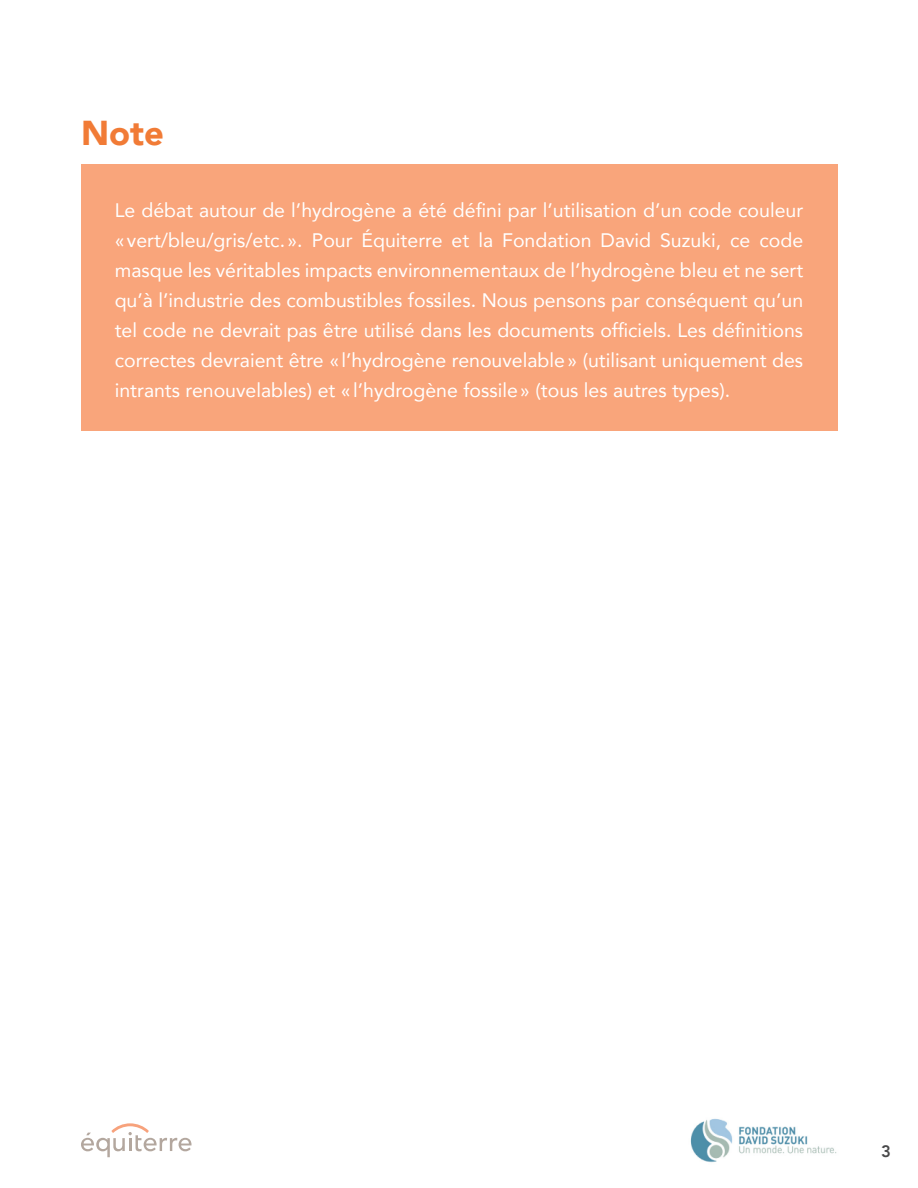
<style>
.page{position:relative;width:918px;height:1188px;background:#fff}
.page>*{position:absolute;margin:0;border:0;box-sizing:border-box;transform-origin:0 0}
.t1{font:900 34.5px "Avenir";color:#f17b36}
.t2{font:19.5px/30px "Avenir";color:#fff;text-align:justify}
.t3{font:800 16.5px "Avenir";color:#4a4a4b}
</style>
<div class="page">
<svg style="left:81px;top:1123px;width:111px;height:34px"></svg>
<img style="left:690px;top:1118px;width:147px;height:45px">
<div style="left:81px;top:164px;width:756px;height:267px;background:#f9a57b"></div>
<h1 class="t1" style="left:81px;top:114px;width:85px">Note</h1>
<p class="t2" style="left:115px;top:195px;width:690px">Le débat autour de l’hydrogène a été défini par l’utilisation d’un code couleur « vert/bleu/gris/etc. ». Pour Équiterre et la Fondation David Suzuki, ce code masque les véritables impacts environnementaux de l’hydrogène bleu et ne sert qu’à l’industrie des combustibles fossiles. Nous pensons par conséquent qu’un tel code ne devrait pas être utilisé dans les documents officiels. Les définitions correctes devraient être « l’hydrogène renouvelable » (utilisant uniquement des intrants renouvelables) et « l’hydrogène fossile » (tous les autres types).</p>
<p class="t3" style="left:881px;top:1142px;width:11px">3</p>
</div>
